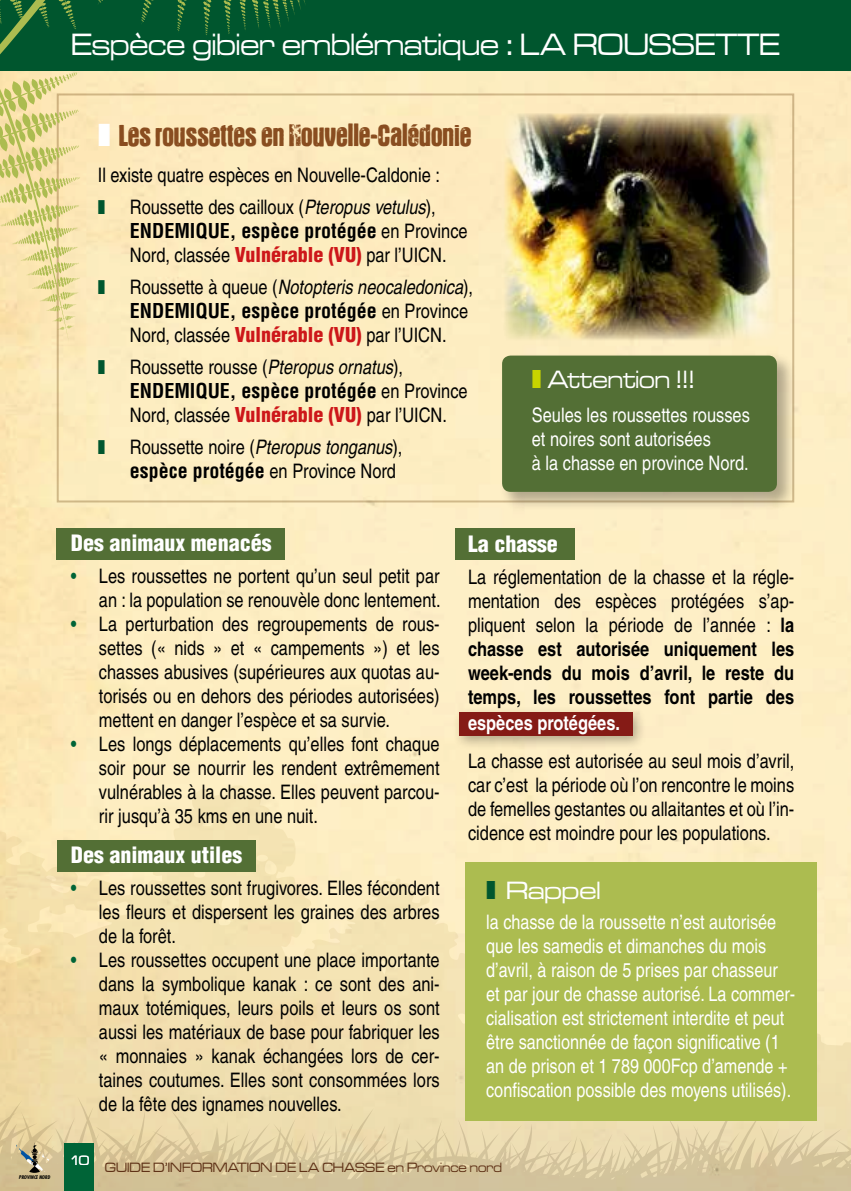
<style>
.page{position:relative;width:851px;height:1191px;background:#fff}
.page>*{position:absolute;margin:0;border:0;box-sizing:border-box;transform-origin:0 0}
.t1{font:32px "Microgramma D Medi Exte";color:#fff;scale:.9 1}
.t2{font:900 32px "Gustav";color:#894d20}
.t3{font:26px "Microgramma D Medi Exte";color:#fff;scale:.9 1}
.t4{font:26px "Microgramma D Medi Exte";color:#fff}
.t5{font:900 condensed 22px "Helvetica";color:#fff}
.t6{font:condensed 20px/24px "Helvetica";color:#000;text-align:justify}
.t7{font:condensed 20px/24px "Helvetica";color:#fff}
.t8{font:700 condensed 20px "Helvetica";color:#fff}
.t9{font:14px "Microgramma D Medi Exte";color:#5f3217;scale:.9 1}
.t10{font:14px "Microgramma D Medi Exte";color:#fff;scale:.9 1}
.t11{font:italic 700 condensed 5px "Futura";color:#000}
.s1{font-style:italic}
.s2{font-weight:700}
.s3{font-weight:900;color:#cd171a}
.s4{color:#006437}
</style>
<div class="page">
<div style="left:0;top:0;width:850px;height:1191px;background:#fdedc1"></div>
<svg style="left:850px;top:1086px;width:1px;height:105px"></svg>
<div style="left:0;top:0;width:850px;height:71px;background:#00562e"></div>
<svg style="left:0;top:785px;width:850px;height:406px"></svg>
<div style="left:452px;top:705px;width:195px;height:46px;background:#000;opacity:.3"></div>
<div style="left:459px;top:712px;width:173px;height:24px;background:#851b16"></div>
<div style="left:57px;top:528px;width:228px;height:31px;background:#536f35"></div>
<div style="left:57px;top:839px;width:198px;height:32px;background:#536f35"></div>
<div style="left:455px;top:528px;width:120px;height:31px;background:#536f35"></div>
<div style="left:465px;top:862px;width:351px;height:258px;background:#acbc50"></div>
<img style="left:504px;top:113px;width:271px;height:227px">
<div style="left:499px;top:352px;width:296px;height:159px;background:#000;opacity:.3"></div>
<div style="left:502px;top:355px;width:274px;height:137px;background:#536f35;border-radius:9px"></div>
<svg style="left:0;top:343px;width:93px;height:98px;fill:#fce9b7"></svg>
<div style="left:65px;top:1143px;width:29px;height:48px;background:#006437"></div>
<svg style="left:16px;top:1142px;width:33px;height:30px"></svg>
<svg style="left:0;top:0;width:311px;height:343px"></svg>
<h1 class="t1" style="left:71px;top:24px;width:788px">Espèce gibier emblématique : LA ROUSSETTE</h1>
<h1 class="t2" style="left:119px;top:122px;width:354px">Les roussettes en Nouvelle-Calédonie</h1>
<p class="t6" style="left:98px;top:159px;width:343px;line-height:32px;text-align:right">Il existe quatre espèces en Nouvelle-Caldonie :<br>Roussette des cailloux (<span class="s1">Pteropus vetulus</span>),</p>
<p class="t6" style="left:130px;top:219px;width:339px"><span class="s2">ENDEMIQUE, espèce protégée</span> en Province<br>Nord, classée <span class="s3">Vulnérable (VU)</span> par l’UICN.</p>
<p class="t6" style="left:130px;top:275px;width:345px;text-align:left">Roussette à queue (<span class="s1">Notopteris neocaledonica</span>),<br><span class="s2">ENDEMIQUE, espèce protégée</span> en Province<br>Nord, classée <span class="s3">Vulnérable (VU)</span> par l’UICN.</p>
<p class="t6" style="left:130px;top:355px;width:339px;text-align:left">Roussette rousse (<span class="s1">Pteropus ornatus</span>),<br><span class="s2">ENDEMIQUE, espèce protégée</span> en Province<br>Nord, classée <span class="s3">Vulnérable (VU)</span> par l’UICN.</p>
<p class="t6" style="left:130px;top:435px;width:274px">Roussette noire (<span class="s1">Pteropus tonganus</span>), <span class="s2">espèce protégée</span> en Province Nord</p>
<h2 class="t3" style="left:547px;top:363px;width:165px">Attention !!!</h2>
<p class="t7" style="left:531px;top:403px;width:219px">Seules les roussettes rousses et noires sont autorisées<br>à la chasse en province Nord.</p>
<p class="t11" style="left:19px;top:1174px;width:33px">PROVINCE NORD</p>
<p class="t5" style="left:71px;top:529px;width:202px">Des animaux menacés</p>
<p class="t6" style="left:71px;top:563px;width:371px;text-align:right"><span class="s4">•</span> Les roussettes ne portent qu’un seul petit par an : la population se renouvèle donc lentement.</p>
<p class="t6" style="left:99px;top:611px;width:342px;text-indent:-28px"><span class="s4">•</span> La perturbation des regroupements de rous&shy;settes (« nids » et « campements ») et les chasses abusives (supérieures aux quotas au&shy;torisés ou en dehors des périodes autorisées) mettent en danger l’espèce et sa survie.</p>
<p class="t6" style="left:99px;top:731px;width:342px;text-indent:-28px"><span class="s4">•</span> Les longs déplacements qu’elles font chaque soir pour se nourrir les rendent extrêmement vulnérables à la chasse. Elles peuvent parcou&shy;rir jusqu’à 35 kms en une nuit.</p>
<p class="t5" style="left:71px;top:841px;width:173px">Des animaux utiles</p>
<p class="t6" style="left:99px;top:875px;width:342px;text-indent:-28px"><span class="s4">•</span> Les roussettes sont frugivores. Elles fécondent les fleurs et dispersent les graines des arbres de la forêt.</p>
<p class="t6" style="left:99px;top:947px;width:342px;text-indent:-28px"><span class="s4">•</span> Les roussettes occupent une place importante dans la symbolique kanak : ce sont des ani&shy;maux totémiques, leurs poils et leurs os sont aussi les matériaux de base pour fabriquer les « monnaies » kanak échangées lors de cer&shy;taines coutumes. Elles sont consommées lors de la fête des ignames nouvelles.</p>
<p class="t5" style="left:468px;top:530px;width:91px">La chasse</p>
<p class="t6" style="left:468px;top:564px;width:328px">La réglementation de la chasse et la régle&shy;mentation des espèces protégées s’ap&shy;pliquent selon la période de l’année : <span class="s2">la chasse est autorisée uniquement les week-ends du mois d’avril, le reste du temps, les roussettes font partie des</span></p>
<p class="t8" style="left:468px;top:710px;width:153px">espèces protégées.</p>
<p class="t6" style="left:468px;top:748px;width:328px">La chasse est autorisée au seul mois d’avril, car c’est la période où l’on rencontre le moins de femelles gestantes ou allaitantes et où l’in&shy;cidence est moindre pour les populations.</p>
<h2 class="t4" style="left:506px;top:873px;width:96px">Rappel</h2>
<p class="t7" style="left:486px;top:909px;width:310px">la chasse de la roussette n’est autorisée que les samedis et dimanches du mois d’avril, à raison de 5 prises par chasseur et par jour de chasse autorisé. La commer&shy;cialisation est strictement interdite et peut être sanctionnée de façon significative (1 an de prison et 1 789 000Fcp d’amende + confiscation possible des moyens utilisés).</p>
<p class="t10" style="left:70px;top:1151px;width:23px">10</p>
<p class="t9" style="left:105px;top:1158px;width:442px">GUIDE D’INFORMATION DE LA CHASSE en Province nord</p>
</div>
